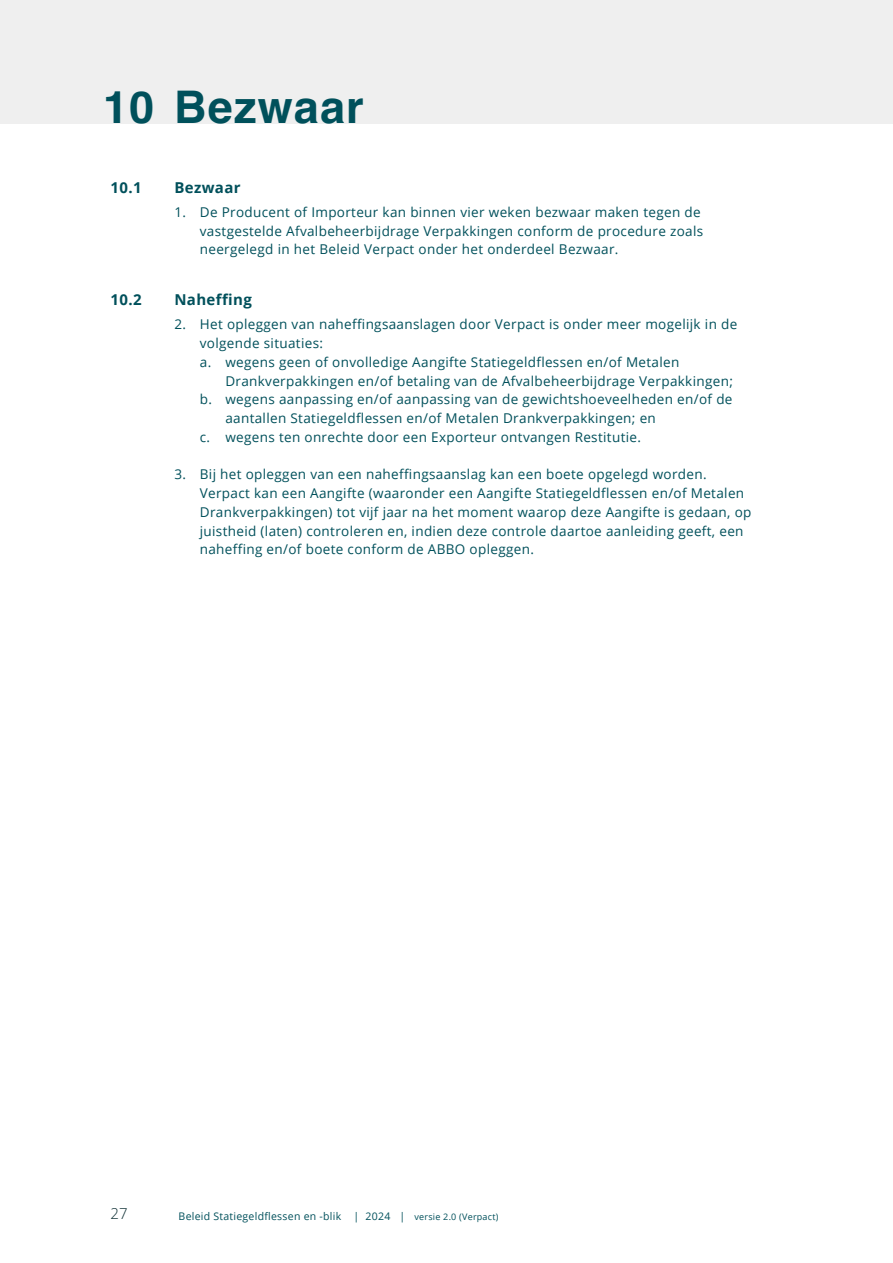
<style>
.page{position:relative;width:893px;height:1263px;background:#fff}
.page>*{position:absolute;margin:0;border:0;box-sizing:border-box;transform-origin:0 0}
.t1{font:700 45px "Helvetica";letter-spacing:.025em;color:#00505b}
.t2{font:700 15px "Open Sans";letter-spacing:.025em;color:#00505b}
.t3{font:300 15px "Open Sans";color:#0d2e33}
.t4{font:13.5px/18.8px "Open Sans";letter-spacing:.025em;color:#00505b}
.t5{font:10.5px "Open Sans";letter-spacing:.025em;color:#00505b}
.s1{font-size:9px}
</style>
<div class="page">
<div style="left:0;top:0;width:893px;height:123px;background:#efefef"></div>
<h1 class="t1" style="left:103px;top:80px;width:262px">10 Bezwaar</h1>
<p class="t2" style="left:111px;top:177px;width:33px">10.1</p>
<p class="t2" style="left:174px;top:177px;width:68px">Bezwaar</p>
<p class="t4" style="left:200px;top:202px;width:505px;text-indent:-26px">1. De Producent of Importeur kan binnen vier weken bezwaar maken tegen de vastgestelde Afvalbeheerbijdrage Verpakkingen conform de procedure zoals neergelegd in het Beleid Verpact onder het onderdeel Bezwaar.</p>
<p class="t2" style="left:111px;top:289px;width:33px">10.2</p>
<p class="t2" style="left:174px;top:289px;width:79px">Naheffing</p>
<p class="t4" style="left:200px;top:315px;width:539px;text-indent:-26px">2. Het opleggen van naheffingsaanslagen door Verpact is onder meer mogelijk in de volgende situaties:<br>a. wegens geen of onvolledige Aangifte Statiegeldflessen en/of Metalen</p>
<p class="t4" style="left:225px;top:371px;width:509px">Drankverpakkingen en/of betaling van de Afvalbeheerbijdrage Verpakkingen;</p>
<p class="t4" style="left:200px;top:390px;width:534px">b. wegens aanpassing en/of aanpassing van de gewichtshoeveelheden en/of de</p>
<p class="t4" style="left:225px;top:408px;width:432px">aantallen Statiegeldflessen en/of Metalen Drankverpakkingen; en</p>
<p class="t4" style="left:200px;top:427px;width:443px">c. wegens ten onrechte door een Exporteur ontvangen Restitutie.</p>
<p class="t4" style="left:200px;top:465px;width:553px;text-indent:-26px">3. Bij het opleggen van een naheffingsaanslag kan een boete opgelegd worden.<br>Verpact kan een Aangifte (waaronder een Aangifte Statiegeldflessen en/of Metalen Drankverpakkingen) tot vijf jaar na het moment waarop deze Aangifte is gedaan, op juistheid (laten) controleren en, indien deze controle daartoe aanleiding geeft, een naheffing en/of boete conform de ABBO opleggen.</p>
<p class="t3" style="left:111px;top:1203px;width:19px">27</p>
<p class="t5" style="left:179px;top:1209px;width:321px">Beleid Statiegeldflessen en -blik | 2024 | <span class="s1">versie 2.0 (Verpact)</span></p>
</div>
